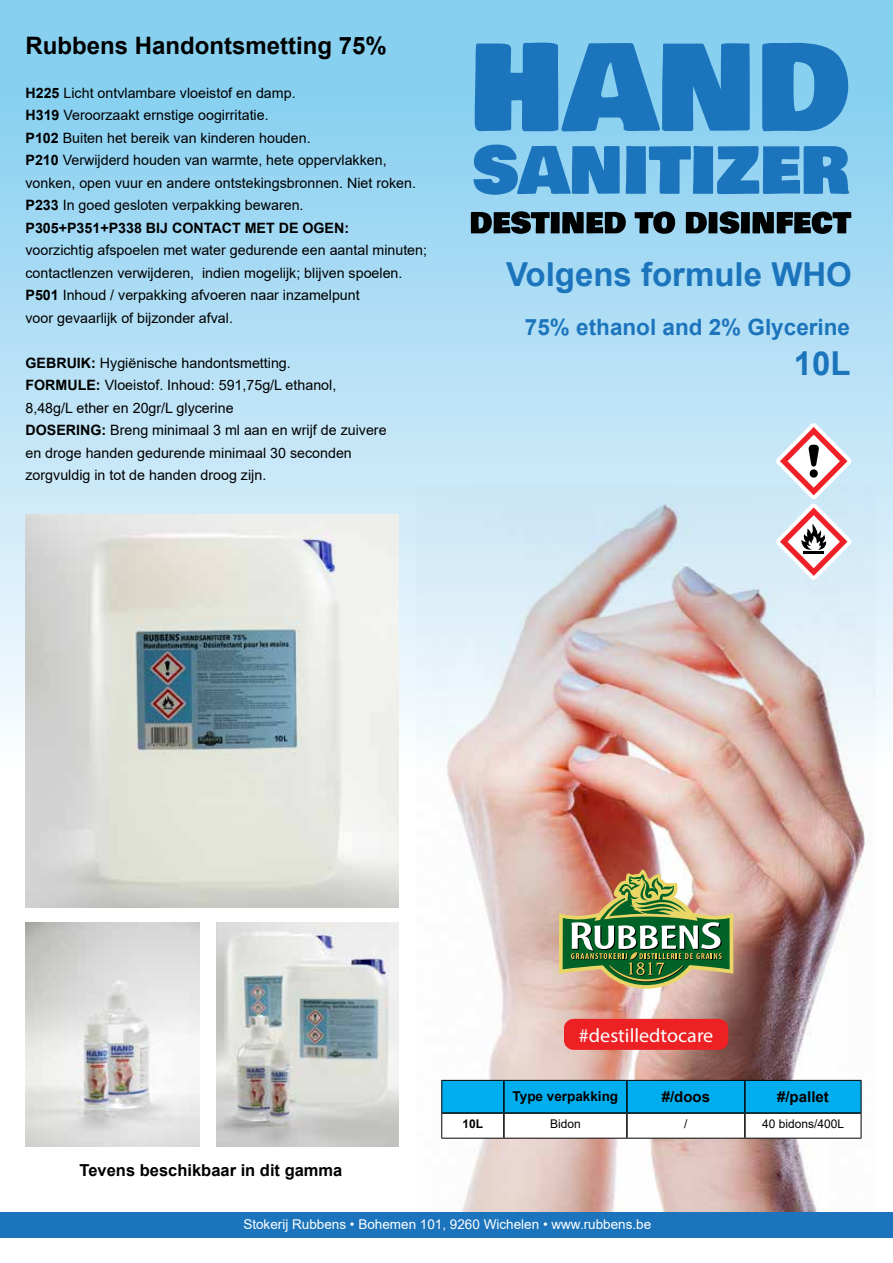
<style>
.page{position:relative;width:893px;height:1263px;background:#fff}
.page>*{position:absolute;margin:0;border:0;box-sizing:border-box;transform-origin:0 0}
.t1{font:700 33px "Arial";color:#1c75bc}
.t2{font:700 24px "Arial";color:#000}
.t3{font:700 22.5px "Arial";color:#1c75bc}
.t4{font:19.5px "Myriad Pro";color:#fff}
.t5{font:700 16.5px "Arial";color:#000}
.t6{font:700 15px "Arial";color:#000}
.t7{font:14.25px/22.5px "Arial";color:#000}
.t8{font:13.5px "Arial";color:#fff}
.t9{font:700 13.5px "Arial";color:#000}
.t10{font:12px "Arial";color:#000}
.t11{font:700 12px "Arial";color:#000}
.s1{font-weight:700}
</style>
<div class="page">
<div style="left:0;top:0;width:893px;height:805px;background:linear-gradient(to bottom,#7bcaee,#fff)"></div>
<img style="left:416px;top:485px;width:460px;height:727px">
<svg style="left:475px;top:43px;width:275px;height:88px;background:#3388c7"></svg>
<svg style="left:762px;top:43px;width:86px;height:88px;background:#3388c7"></svg>
<svg style="left:471px;top:211px;width:155px;height:23px;background:#30414a"></svg>
<svg style="left:635px;top:211px;width:40px;height:23px"></svg>
<svg style="left:686px;top:211px;width:165px;height:23px;background:#32444d"></svg>
<svg style="left:473px;top:145px;width:147px;height:50px;background:#3d8fca"></svg>
<svg style="left:626px;top:146px;width:223px;height:48px;background:#398cc9"></svg>
<div style="left:0;top:1212px;width:893px;height:26px;background:#1c75bc"></div>
<img style="left:559px;top:869px;width:174px;height:120px">
<div style="left:564px;top:1019px;width:164px;height:31px;background:#ed2124;border-radius:10px"></div>
<svg style="left:776px;top:423px;width:76px;height:157px"></svg>
<hr style="left:803px;top:551px;width:21px;height:3px;background:#000">
<img style="left:26px;top:514px;width:373px;height:394px">
<svg style="left:441px;top:1080px;width:421px;height:58px"></svg>
<hr style="left:441px;top:1138px;width:63px;height:1px;background:#000">
<hr style="left:504px;top:1138px;width:123px;height:1px;background:#000">
<hr style="left:627px;top:1138px;width:118px;height:1px;background:#000">
<hr style="left:745px;top:1138px;width:116px;height:1px;background:#000">
<img style="left:26px;top:923px;width:174px;height:223px">
<img style="left:217px;top:923px;width:182px;height:223px">
<h2 class="t2" style="left:26px;top:28px;width:363px">Rubbens Handontsmetting 75%</h2>
<p class="t7" style="left:26px;top:81px;width:392px"><span class="s1">H225</span> Licht ontvlambare vloeistof en damp.<br><span class="s1">H319</span> Veroorzaakt ernstige oogirritatie.<br><span class="s1">P102</span> Buiten het bereik van kinderen houden.<br><span class="s1">P210</span> Verwijderd houden van warmte, hete oppervlakken, vonken, open vuur en andere ontstekingsbronnen. Niet roken.<br><span class="s1">P233</span> In goed gesloten verpakking bewaren.<br><span class="s1">P305+P351+P338 BIJ CONTACT MET DE OGEN:</span></p>
<p class="t7" style="left:26px;top:239px;width:403px">voorzichtig afspoelen met water gedurende een aantal minuten; contactlenzen verwijderen, indien mogelijk; blijven spoelen.<br><span class="s1">P501</span> Inhoud / verpakking afvoeren naar inzamelpunt<br>voor gevaarlijk of bijzonder afval.</p>
<p class="t7" style="left:26px;top:351px;width:363px"><span class="s1">GEBRUIK:</span> Hygiënische handontsmetting.<br><span class="s1">FORMULE:</span> Vloeistof. Inhoud: 591,75g/L ethanol, 8,48g/L ether en 20gr/L glycerine<br><span class="s1">DOSERING:</span> Breng minimaal 3 ml aan en wrijf de zuivere en droge handen gedurende minimaal 30 seconden zorgvuldig in tot de handen droog zijn.</p>
<h1 class="t1" style="left:506px;top:251px;width:347px">Volgens formule WHO</h1>
<h3 class="t3" style="left:525px;top:311px;width:327px">75% ethanol and 2% Glycerine</h3>
<h1 class="t1" style="left:794px;top:340px;width:58px">10L</h1>
<p class="t5" style="left:80px;top:1159px;width:264px">Tevens beschikbaar in dit gamma</p>
<h3 class="t4" style="left:579px;top:1023px;width:136px">#destilledtocare</h3>
<p class="t9" style="left:513px;top:1086px;width:107px">Type verpakking</p>
<p class="t6" style="left:662px;top:1086px;width:50px">#/doos</p>
<p class="t6" style="left:777px;top:1086px;width:53px">#/pallet</p>
<p class="t11" style="left:463px;top:1115px;width:22px">10L</p>
<p class="t10" style="left:550px;top:1115px;width:32px">Bidon</p>
<p class="t10" style="left:684px;top:1115px;width:5px">/</p>
<p class="t10" style="left:762px;top:1115px;width:84px">40 bidons/400L</p>
<p class="t8" style="left:243px;top:1214px;width:409px">Stokerij Rubbens • Bohemen 101, 9260 Wichelen • www.rubbens.be</p>
</div>
